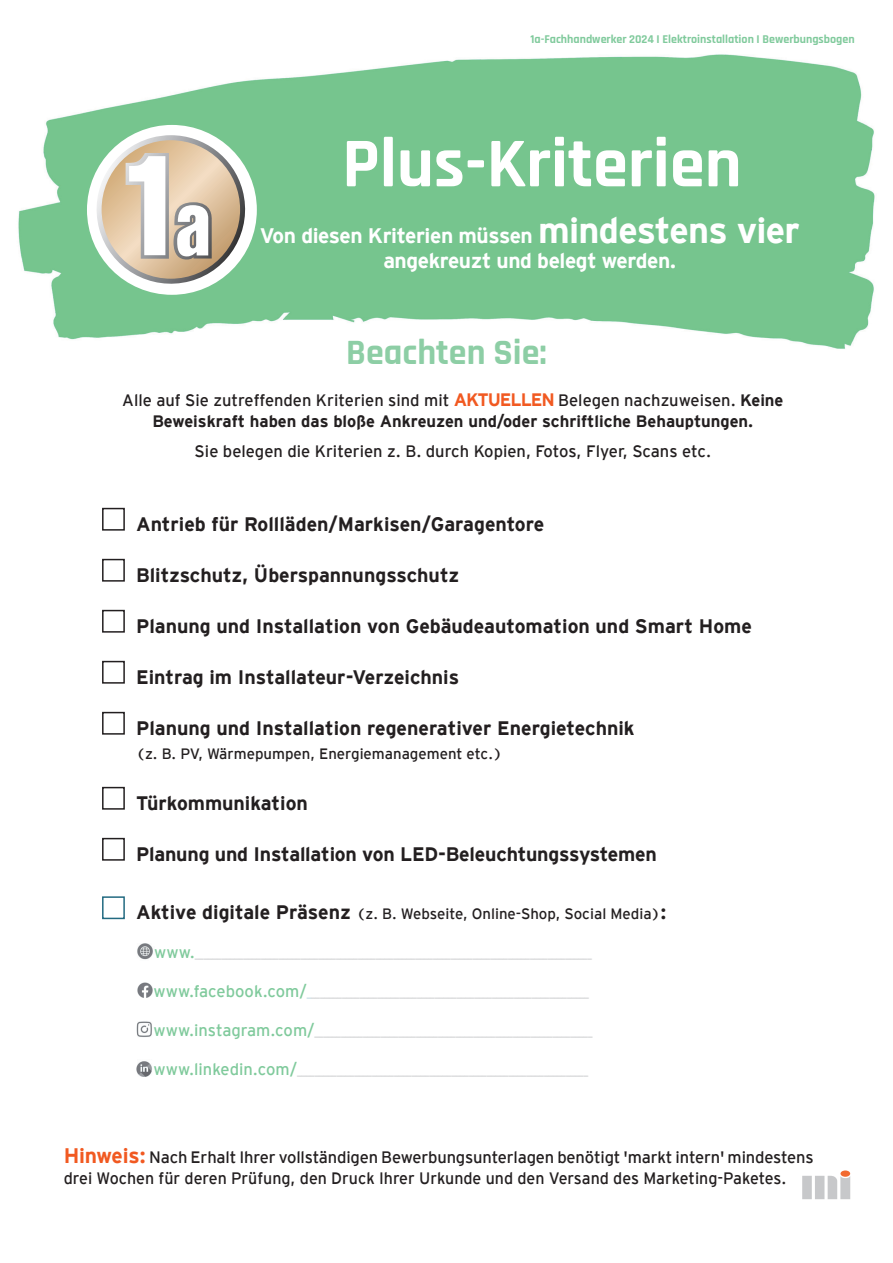
<style>
.page{position:relative;width:893px;height:1263px;background:#fff}
.page>*{position:absolute;margin:0;border:0;box-sizing:border-box;transform-origin:0 0}
.t1{font:700 70.5px "Rajdhani";color:#fff}
.t2{font:700 36px "Rajdhani";color:#8dcea5}
.t3{font:700 21px/25.2px "Interstate";letter-spacing:-.02em;color:#fff;text-align:center}
.t4{font:700 19.5px "Interstate";color:#231f20}
.t5{font:16.5px/21px "Interstate";letter-spacing:-.01em;color:#231f20}
.t6{font:700 16.5px/21px "Interstate";color:#231f20;text-align:center}
.t7{font:15px "Interstate";color:#231f20}
.t8{font:700 12px "Rajdhani";color:#80ca9c}
.t9{font:9px "Interstate";color:#c7c8ca}
.s1{font-size:36px}
.s2{font-weight:400}
.s3{font-size:18px;color:#f15921}
.s4{font-weight:700;font-size:19.5px}
.s5{font-size:16.5px;color:#80ca9c}
.s6{color:#b7d3dc}
.s7{font-weight:700;font-size:21px;color:#f15921}
</style>
<div class="page">
<div style="left:102px;top:508px;width:23px;height:23px;border:2px solid #231f20"></div>
<div style="left:102px;top:559px;width:23px;height:23px;border:2px solid #231f20"></div>
<div style="left:102px;top:610px;width:23px;height:23px;border:2px solid #231f20"></div>
<div style="left:102px;top:661px;width:23px;height:23px;border:2px solid #231f20"></div>
<div style="left:102px;top:712px;width:23px;height:23px;border:2px solid #231f20"></div>
<div style="left:102px;top:787px;width:23px;height:23px;border:2px solid #231f20"></div>
<div style="left:102px;top:838px;width:23px;height:23px;border:2px solid #231f20"></div>
<div style="left:102px;top:896px;width:23px;height:23px;border:2px solid #226a81"></div>
<img style="left:137px;top:943px;width:16px;height:17px">
<img style="left:137px;top:982px;width:16px;height:16px">
<img style="left:136px;top:1021px;width:16px;height:16px">
<img style="left:136px;top:1061px;width:16px;height:16px">
<svg style="left:802px;top:1170px;width:48px;height:29px"></svg>
<img style="left:18px;top:54px;width:857px;height:295px">
<div style="left:87px;top:125px;width:170px;height:170px;background:#fff;border-radius:50%"></div>
<svg style="left:89px;top:135px;width:164px;height:157px"></svg>
<h3 class="t8" style="left:530px;top:32px;width:326px">1a-Fachhandwerker 2024 I Elektroinstallation I Bewerbungsbogen</h3>
<h1 class="t1" style="left:342px;top:121px;width:401px">Plus-Kriterien</h1>
<h3 class="t3" style="left:260px;top:222px;width:542px">Von diesen Kriterien müssen <span class="s1">mindestens vier </span>angekreuzt und belegt werden.</h3>
<h2 class="t2" style="left:346px;top:331px;width:202px">Beachten Sie:</h2>
<h3 class="t6" style="left:122px;top:389px;width:663px"><span class="s2">Alle auf Sie zutreffenden Kriterien sind mit</span> <span class="s3">AKTUELLEN</span> <span class="s2">Belegen nachzuweisen.</span> Keine<br>Beweiskraft haben das bloße Ankreuzen und/oder schriftliche Behauptungen.</h3>
<h3 class="t5" style="left:195px;top:440px;width:518px">Sie belegen die Kriterien z. B. durch Kopien, Fotos, Flyer, Scans etc.</h3>
<h3 class="t4" style="left:136px;top:510px;width:410px">Antrieb für Rollläden/Markisen/Garagentore</h3>
<h3 class="t4" style="left:136px;top:561px;width:325px">Blitzschutz, Überspannungsschutz</h3>
<h3 class="t4" style="left:136px;top:612px;width:617px">Planung und Installation von Gebäudeautomation und Smart Home</h3>
<h3 class="t4" style="left:136px;top:663px;width:325px">Eintrag im Installateur-Verzeichnis</h3>
<h3 class="t4" style="left:136px;top:714px;width:500px">Planung und Installation regenerativer Energietechnik</h3>
<h3 class="t7" style="left:136px;top:743px;width:368px">(z. B. PV, Wärmepumpen, Energiemanagement etc.)</h3>
<h3 class="t4" style="left:136px;top:789px;width:173px">Türkommunikation</h3>
<h3 class="t4" style="left:136px;top:840px;width:522px">Planung und Installation von LED-Beleuchtungssystemen</h3>
<h3 class="t7" style="left:136px;top:903px;width:532px"><span class="s4">Aktive digitale Präsenz</span> (z. B. Webseite, Online-Shop, Social Media)<span class="s4">:</span></h3>
<p class="t9" style="left:154px;top:948px;width:439px"><span class="s5">www.</span>__________________________________________________________________________________________</p>
<p class="t9" style="left:154px;top:987px;width:437px"><span class="s5">www.facebook.com/</span><span class="s6">_</span>_______________________________________________________________</p>
<p class="t9" style="left:154px;top:1026px;width:440px"><span class="s5">www.instagram.com/</span>_______________________________________________________________</p>
<p class="t9" style="left:154px;top:1065px;width:436px"><span class="s5">www.linkedin.com/</span>__________________________________________________________________</p>
<h3 class="t5" style="left:64px;top:1146px;width:751px"><span class="s7">Hinweis:</span> Nach Erhalt Ihrer vollständigen Bewerbungsunterlagen benötigt 'markt intern' mindestens drei Wochen für deren Prüfung, den Druck Ihrer Urkunde und den Versand des Marketing-Paketes.</h3>
</div>
